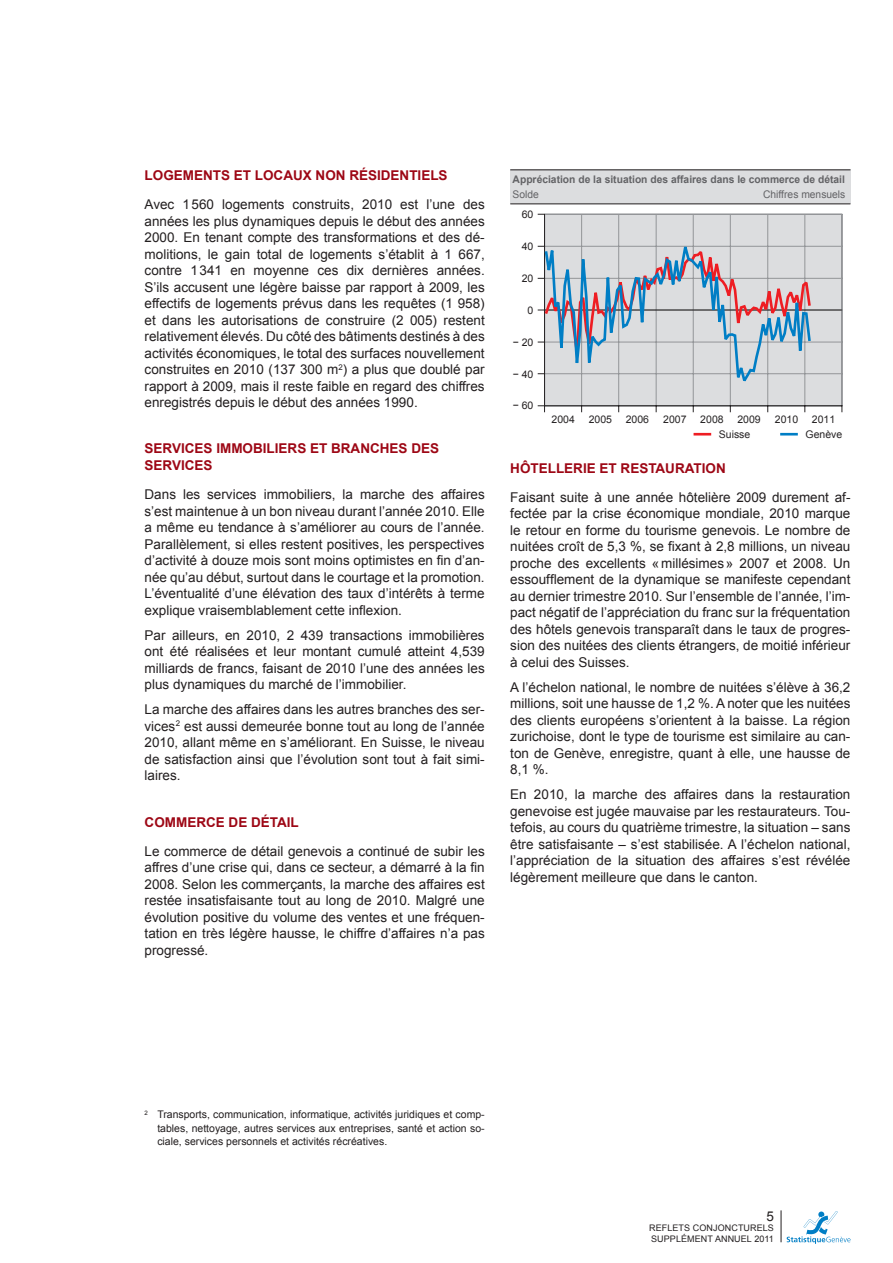
<style>
.page{position:relative;width:893px;height:1263px;background:#fff}
.page>*{position:absolute;margin:0;border:0;box-sizing:border-box;transform-origin:0 0}
.t1{font:13.5px/16.5px "Arial";color:#231f20;text-align:justify}
.t2{font:700 13.5px "Arial";color:#9d0715}
.t3{font:10.5px/13.5px "Arial";color:#231f20;text-align:justify}
.t4{font:700 10.5px "Arial";color:#636366}
.t5{font:10.5px "Arial";color:#262324}
.t6{font:10.5px "Arial";color:#636366}
.t7{font:9px/10.5px "Arial";letter-spacing:.01em;color:#231f20}
</style>
<div class="page">
<hr style="left:781px;top:1210px;width:1px;height:32px;background:#231f20">
<svg style="left:787px;top:1211px;width:63px;height:33px"></svg>
<div style="left:510px;top:170px;width:340px;height:34px;background:#dcdddf"></div>
<hr style="left:510px;top:204px;width:340px;height:1px;background:#231f20">
<hr style="left:510px;top:170px;width:340px;height:1px;background:#231f20">
<svg style="left:693px;top:433px;width:18px;height:2px"></svg>
<svg style="left:780px;top:433px;width:18px;height:2px"></svg>
<div style="left:544px;top:214px;width:298px;height:192px;background:#dcdddf"></div>
<hr style="left:805px;top:214px;width:1px;height:192px;background:#939598">
<hr style="left:767px;top:214px;width:1px;height:192px;background:#939598">
<hr style="left:730px;top:214px;width:1px;height:192px;background:#939598">
<hr style="left:693px;top:214px;width:1px;height:192px;background:#939598">
<hr style="left:656px;top:214px;width:1px;height:192px;background:#939598">
<hr style="left:618px;top:214px;width:1px;height:192px;background:#939598">
<hr style="left:581px;top:214px;width:1px;height:192px;background:#939598">
<hr style="left:544px;top:246px;width:298px;height:1px;background:#939598">
<hr style="left:544px;top:278px;width:298px;height:1px;background:#939598">
<hr style="left:544px;top:342px;width:298px;height:1px;background:#939598">
<hr style="left:544px;top:373px;width:298px;height:1px;background:#939598">
<hr style="left:842px;top:214px;width:1px;height:192px;background:#939598">
<hr style="left:544px;top:214px;width:298px;height:1px;background:#939598">
<hr style="left:544px;top:405px;width:298px;height:1px;background:#262324">
<hr style="left:544px;top:214px;width:1px;height:192px;background:#262324">
<svg style="left:538px;top:405px;width:7px;height:7px"></svg>
<hr style="left:544px;top:310px;width:298px;height:1px;background:#262324">
<svg style="left:543px;top:218px;width:269px;height:177px"></svg>
<p class="t2" style="left:145px;top:166px;width:60px">LOGEMENTS</p>
<p class="t2" style="left:234px;top:166px;width:93px">ET LOCAUX NON</p>
<p class="t2" style="left:349px;top:166px;width:51px">RÉSI DENTIELS</p>
<p class="t1" style="left:145px;top:196px;width:342px">Avec 1560 logements construits, 2010 est l’une des années les plus dynamiques depuis le début des années 2000. En tenant compte des transformations et des dé&shy;molitions, le gain total de logements s’établit à 1 667, contre 1341 en moyenne ces dix dernières années.<br>S’ils accusent une légère baisse par rapport à 2009, les effectifs de logements prévus dans les requêtes (1 958) et dans les autorisations de construire (2 005) restent relativement élevés. Du côté des bâtiments destinés à des activités économiques, le total des surfaces nouvellement construites en 2010 (137 300 m<sup>2</sup>) a plus que doublé par rapport à 2009, mais il reste faible en regard des chiffres enregistrés depuis le début des années 1990.</p>
<p class="t2" style="left:145px;top:440px;width:127px">SERVICES IMMOBILIERS</p>
<p class="t2" style="left:310px;top:440px;width:121px">ET BRANCHES DES</p>
<p class="t2" style="left:145px;top:456px;width:11px">SER</p>
<p class="t2" style="left:172px;top:456px;width:32px">VICES</p>
<p class="t1" style="left:145px;top:486px;width:342px">Dans les services immobiliers, la marche des affaires s’est maintenue à un bon niveau durant l’année 2010. Elle a même eu tendance à s’améliorer au cours de l’année.<br>Parallèlement, si elles restent positives, les perspectives d’activité à douze mois sont moins optimistes en fin d’an&shy;née qu’au début, surtout dans le courtage et la promotion.<br>L’éventualité d’une élévation des taux d’intérêts à terme explique vraisemblablement cette inflexion.</p>
<p class="t1" style="left:145px;top:627px;width:342px">Par ailleurs, en 2010, 2 439 transactions immobilières ont été réalisées et leur montant cumulé atteint 4,539 milliards de francs, faisant de 2010 l’une des années les plus dynamiques du marché de l’immobilier.</p>
<p class="t1" style="left:145px;top:701px;width:342px">La marche des affaires dans les autres branches des ser&shy;vices<sup>2</sup> est aussi demeurée bonne tout au long de l’année 2010, allant même en s’améliorant. En Suisse, le niveau de satisfaction ainsi que l’évolution sont tout à fait simi&shy;laires.</p>
<p class="t2" style="left:145px;top:813px;width:149px">COMMERCE DE DÉTAIL</p>
<p class="t1" style="left:145px;top:843px;width:342px">Le commerce de détail genevois a continué de subir les affres d’une crise qui, dans ce secteur, a démarré à la fin 2008. Selon les commerçants, la marche des affaires est restée insatisfaisante tout au long de 2010. Malgré une évolution positive du volume des ventes et une fréquen&shy;tation en très légère hausse, le chiffre d’affaires n’a pas progressé.</p>
<p class="t4" style="left:513px;top:172px;width:334px">APPRÉCIATION DE LA SITUATION DES AFFAIRES DANS LE COMMERCE DE DÉTAIL</p>
<p class="t6" style="left:513px;top:187px;width:28px">Solde</p>
<p class="t6" style="left:763px;top:187px;width:84px">Chiffres mensuels</p>
<p class="t3" style="left:522px;top:208px;width:13px">60</p>
<p class="t3" style="left:522px;top:240px;width:13px">40</p>
<p class="t3" style="left:522px;top:272px;width:13px">20</p>
<p class="t3" style="left:528px;top:303px;width:7px">0</p>
<p class="t3" style="left:513px;top:335px;width:22px">− 20</p>
<p class="t3" style="left:513px;top:367px;width:22px">− 40</p>
<p class="t3" style="left:513px;top:399px;width:22px">− 60</p>
<p class="t5" style="left:552px;top:412px;width:25px">2004</p>
<p class="t5" style="left:589px;top:412px;width:25px">2005</p>
<p class="t5" style="left:626px;top:412px;width:25px">2006</p>
<p class="t5" style="left:663px;top:412px;width:25px">2007</p>
<p class="t5" style="left:700px;top:412px;width:25px">2008</p>
<p class="t5" style="left:737px;top:412px;width:25px">2009</p>
<p class="t5" style="left:775px;top:412px;width:25px">2010</p>
<p class="t5" style="left:812px;top:412px;width:25px">2011</p>
<p class="t5" style="left:719px;top:428px;width:33px">Suisse</p>
<p class="t5" style="left:805px;top:428px;width:38px">Genève</p>
<p class="t2" style="left:510px;top:459px;width:30px">HÔTELLERIE</p>
<p class="t2" style="left:600px;top:459px;width:31px">ET REST</p>
<p class="t2" style="left:656px;top:459px;width:47px">AURATION</p>
<p class="t1" style="left:510px;top:489px;width:342px">Faisant suite à une année hôtelière 2009 durement af&shy;fectée par la crise économique mondiale, 2010 marque le retour en forme du tourisme genevois. Le nombre de nuitées croît de 5,3 %, se fixant à 2,8 millions, un niveau proche des excellents «millésimes» 2007 et 2008. U n essoufflement de la dynamique se manifeste cependant au dernier trimestre 2010. Sur l’ensemble de l’année, l’im&shy;pact négatif de l’appréciation du franc sur la fréquentation des hôtels genevois transparaît dans le taux de progres&shy;sion des nuitées des clients étrangers, de moitié inférieur à celui des Suisses.</p>
<p class="t1" style="left:510px;top:679px;width:342px">A l’échelon national, le nombre de nuitées s’élève à 36,2 millions, soit une hausse de 1,2 %. A noter que les nuitées des clients européens s’orientent à la baisse. La région zurichoise, dont le type de tourisme est similaire au can&shy;ton de Genève, enregistre, quant à elle, une hausse de 8,1 %.</p>
<p class="t1" style="left:510px;top:786px;width:342px">En 2010, la marche des affaires dans la restauration genevoise est jugée mauvaise par les restaurateurs. Tou&shy;tefois, au cours du quatrième trimestre, la situation – sans être satisfaisante – s’est stabilisée. A l’échelon national, l’appréciation de la situation des affaires s’est révélée légèrement meilleure que dans le canton.</p>
<p class="t3" style="left:157px;top:1108px;width:329px;text-indent:-13px"><sup>2</sup> Transports, communication, informatique, activités juridiques et comp&shy;tables, nettoyage, autres services aux entreprises, santé et action so&shy;ciale, services personnels et activités récréatives.</p>
<p class="t1" style="left:766px;top:1208px;width:9px">5</p>
<p class="t7" style="left:649px;top:1223px;width:126px">Reflets conjoncturels<br>SUPPLÉMENT</p>
<p class="t7" style="left:715px;top:1233px;width:8px">ANNUEL</p>
<p class="t7" style="left:754px;top:1233px;width:21px">2011</p>
</div>
